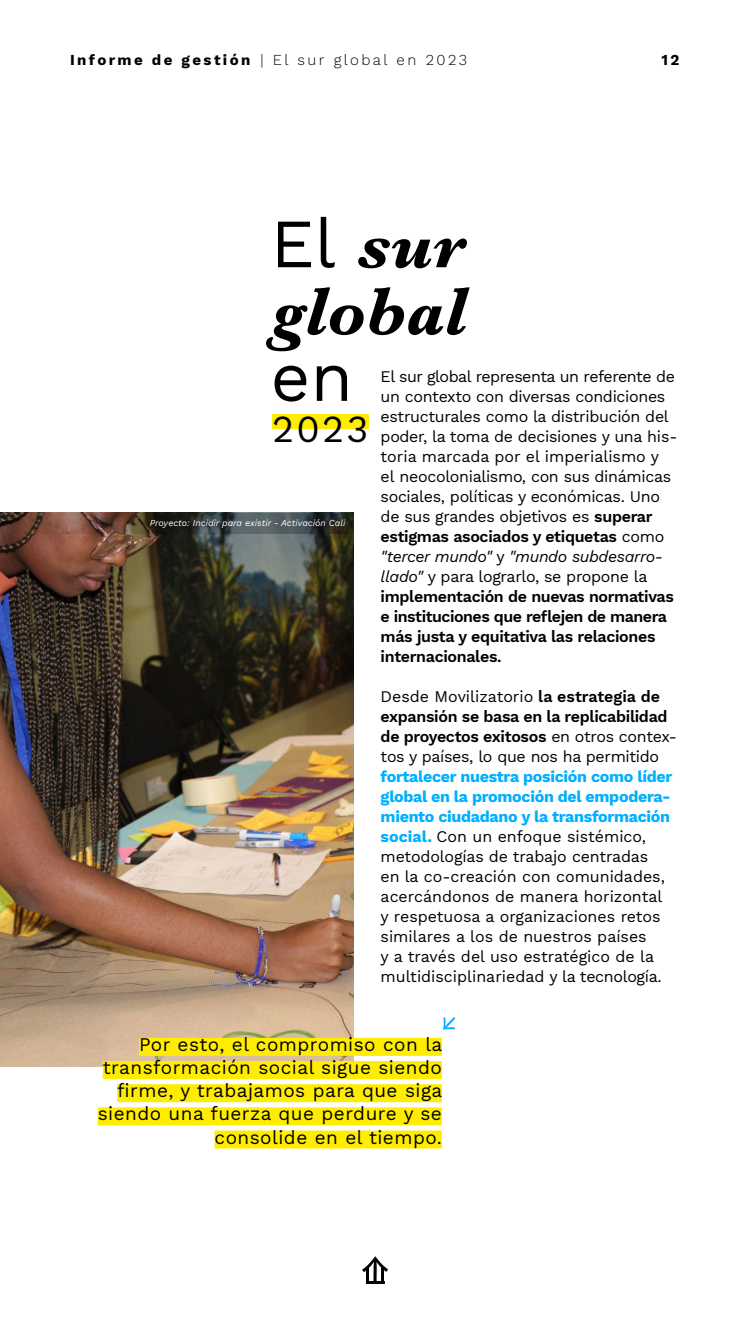
<style>
.page{position:relative;width:750px;height:1334px;background:#fff}
.page>*{position:absolute;margin:0;border:0;box-sizing:border-box;transform-origin:0 0}
.t1{font:italic 700 69px/66.8px "Baskerville";color:#000}
.t2{font:69px "Work Sans";color:#000}
.t3{font:37.7px "Work Sans";color:#000}
.t4{font:19px/23.2px "Work Sans";letter-spacing:.025em;color:#000;text-align:right}
.t5{font:16px/20px "Work Sans";letter-spacing:-.02em;color:#000}
.t6{font:16px/20px "Work Sans";color:#000}
.t7{font:600 16px/20px "Work Sans";letter-spacing:-.02em;color:#000}
.t8{font:300 15px "Work Sans";letter-spacing:.16em;color:#000}
.t9{font:700 15px "Work Sans";color:#000}
.t10{font:italic 9px "Work Sans";color:#fff}
.s1{font-weight:700}
.s2{font-family:"Work Sans";font-weight:400;font-style:normal}
.s3{font-weight:600}
.s4{font-style:italic}
.s5{font-weight:400}
.s6{font-weight:700;color:#00afff}
</style>
<div class="page">
<img style="left:0;top:534px;width:354px;height:532px">
<svg style="left:0;top:513px;width:354px;height:21px;background:#4c413b"></svg>
<div style="left:272px;top:414px;width:97px;height:15px;background:#ffed00"></div>
<div style="left:139px;top:1038px;width:303px;height:18px;background:#ffed00"></div>
<div style="left:103px;top:1061px;width:339px;height:18px;background:#ffed00"></div>
<div style="left:117px;top:1084px;width:325px;height:18px;background:#ffed00"></div>
<div style="left:98px;top:1107px;width:344px;height:18px;background:#ffed00"></div>
<div style="left:215px;top:1131px;width:227px;height:18px;background:#ffed00"></div>
<svg style="left:362px;top:1256px;width:26px;height:28px"></svg>
<svg style="left:443px;top:1017px;width:12px;height:13px"></svg>
<p class="t8" style="left:70px;top:48px;width:399px"><span class="s1">Informe de gestión</span> | El sur global en 2023</p>
<p class="t9" style="left:661px;top:51px;width:19px">12</p>
<h1 class="t1" style="left:271px;top:211px;width:197px"><span class="s2">El</span> sur global</h1>
<h1 class="t2" style="left:271px;top:325px;width:84px">en</h1>
<p class="t5" style="left:381px;top:366px;width:299px">El sur global representa un referente de un contexto con diversas condiciones estructurales como la distribución del poder, la toma de decisiones y una his&shy;toria marcada por el imperialismo y<br>el neocolonialismo, con sus dinámicas sociales, políticas y económicas. Uno de sus grandes objetivos es <span class="s3">superar estigmas asociados y etiquetas</span> como <span class="s4">"tercer mundo"</span> y <span class="s4">"mundo subdesarro&shy;llado"</span> y para lograrlo, se propone la <span class="s3">implementación de nuevas normativas e instituciones que reflejen de manera más justa y equitativa las relaciones internacionales.</span></p>
<p class="t7" style="left:381px;top:686px;width:298px"><span class="s5">Desde Movilizatorio</span> la estrategia de expansión se basa en la replicabilidad de proyectos exitosos <span class="s5">en otros contex&shy;tos y países, lo que nos ha permitido</span></p>
<p class="t6" style="left:381px;top:766px;width:293px"><span class="s6">fortalecer nuestra posición como líder global en la promoción del empodera&shy;miento ciudadano y la transformación social.</span> Con un enfoque sistémico, metodologías de trabajo centradas<br>en la co-creación con comunidades, acercándonos de manera horizontal y respetuosa a organizaciones retos similares a los de nuestros países<br>y a través del uso estratégico de la multidisciplinariedad y la tecnología.</p>
<h2 class="t3" style="left:272px;top:400px;width:98px">2023</h2>
<p class="t10" style="left:150px;top:517px;width:197px">Proyecto: Incidir para existir - Activación Cali</p>
<p class="t4" style="left:98px;top:1032px;width:346px">Por esto, el compromiso con la transformación social sigue siendo firme, y trabajamos para que siga siendo una fuerza que perdure y se consolide en el tiempo.</p>
</div>
